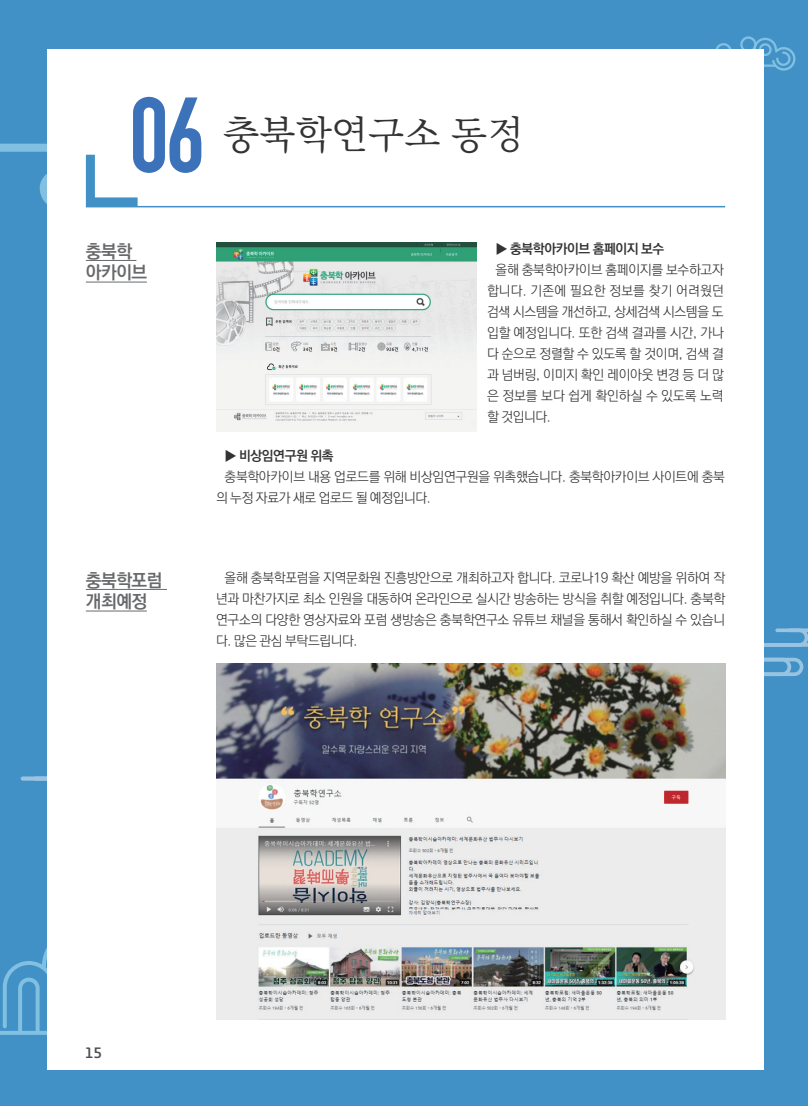
<style>
.page{position:relative;width:808px;height:1106px;background:#4191c7}
.page>*{position:absolute;margin:0;border:0;box-sizing:border-box;transform-origin:0 0}
.t1{font:105px "DIN Engschrift Std";color:#3c72b9}
.t2{font:40.5px "Jeju Myeongjo";letter-spacing:-.025em;color:#333334}
.t3{font:700 18px/21.6px "Ko Pub World Dotum";letter-spacing:-.025em;color:#67696b}
.t4{font:15px "Gyeonggi Title M";color:#4b4c4d}
.t5{font:300 13.5px/21px "Ko Pub World Dotum";letter-spacing:-.02em;color:#333334;text-align:justify}
.t6{font:700 13.5px "Ko Pub World Dotum";letter-spacing:-.03em;color:#333334}
</style>
<div class="page">
<svg style="left:0;top:947px;width:47px;height:87px"></svg>
<svg style="left:21px;top:776px;width:57px;height:4px"></svg>
<svg style="left:763px;top:628px;width:45px;height:48px"></svg>
<svg style="left:715px;top:43px;width:17px;height:6px"></svg>
<svg style="left:740px;top:36px;width:55px;height:36px"></svg>
<div style="left:47px;top:49px;width:716px;height:1020px;background:#fff"></div>
<svg style="left:0;top:144px;width:159px;height:64px"></svg>
<hr style="left:86px;top:206px;width:639px;height:1px;background:#4191c7">
<hr style="left:86px;top:260px;width:50px;height:1px;background:#67696b">
<hr style="left:86px;top:282px;width:61px;height:1px;background:#67696b">
<hr style="left:86px;top:589px;width:81px;height:1px;background:#67696b">
<hr style="left:86px;top:611px;width:61px;height:1px;background:#67696b">
<img style="left:217px;top:242px;width:259px;height:189px">
<img style="left:217px;top:663px;width:508px;height:356px">
<h1 class="t1" style="left:129px;top:74px;width:77px">06</h1>
<h2 class="t2" style="left:223px;top:115px;width:303px">충북학연구소 동정</h2>
<h3 class="t3" style="left:86px;top:241px;width:63px">충북학 아카이브</h3>
<h3 class="t3" style="left:86px;top:570px;width:78px">충북학포럼 개최예정</h3>
<p class="t6" style="left:496px;top:239px;width:170px">▶ 충북학아카이브 홈페이지 보수</p>
<p class="t5" style="left:487px;top:260px;width:238px;text-indent:9px">올해 충북학아카이브 홈페이지를 보수하고자 합니다. 기존에 필요한 정보를 찾기 어려웠던 검색 시스템을 개선하고, 상세검색 시스템을 도 입할 예정입니다. 또한 검색 결과를 시간, 가나 다 순으로 정렬할 수 있도록 할 것이며, 검색 결 과 넘버링, 이미지 확인 레이아웃 변경 등 더 많 은 정보를 보다 쉽게 확인하실 수 있도록 노력 할 것입니다.</p>
<p class="t6" style="left:225px;top:446px;width:110px">▶ 비상임연구원 위촉</p>
<p class="t5" style="left:216px;top:467px;width:510px;text-indent:9px">충북학아카이브 내용 업로드를 위해 비상임연구원을 위촉했습니다. 충북학아카이브 사이트에 충북 의 누정 자료가 새로 업로드 될 예정입니다.</p>
<p class="t5" style="left:216px;top:568px;width:511px;text-indent:9px">올해 충북학포럼을 지역문화원 진흥방안으로 개최하고자 합니다. 코로나19 확산 예방을 위하여 작 년과 마찬가지로 최소 인원을 대동하여 온라인으로 실시간 방송하는 방식을 취할 예정입니다. 충북학 연구소의 다양한 영상자료와 포럼 생방송은 충북학연구소 유튜브 채널을 통해서 확인하실 수 있습니 다. 많은 관심 부탁드립니다.</p>
<p class="t4" style="left:85px;top:1044px;width:19px">15</p>
</div>
